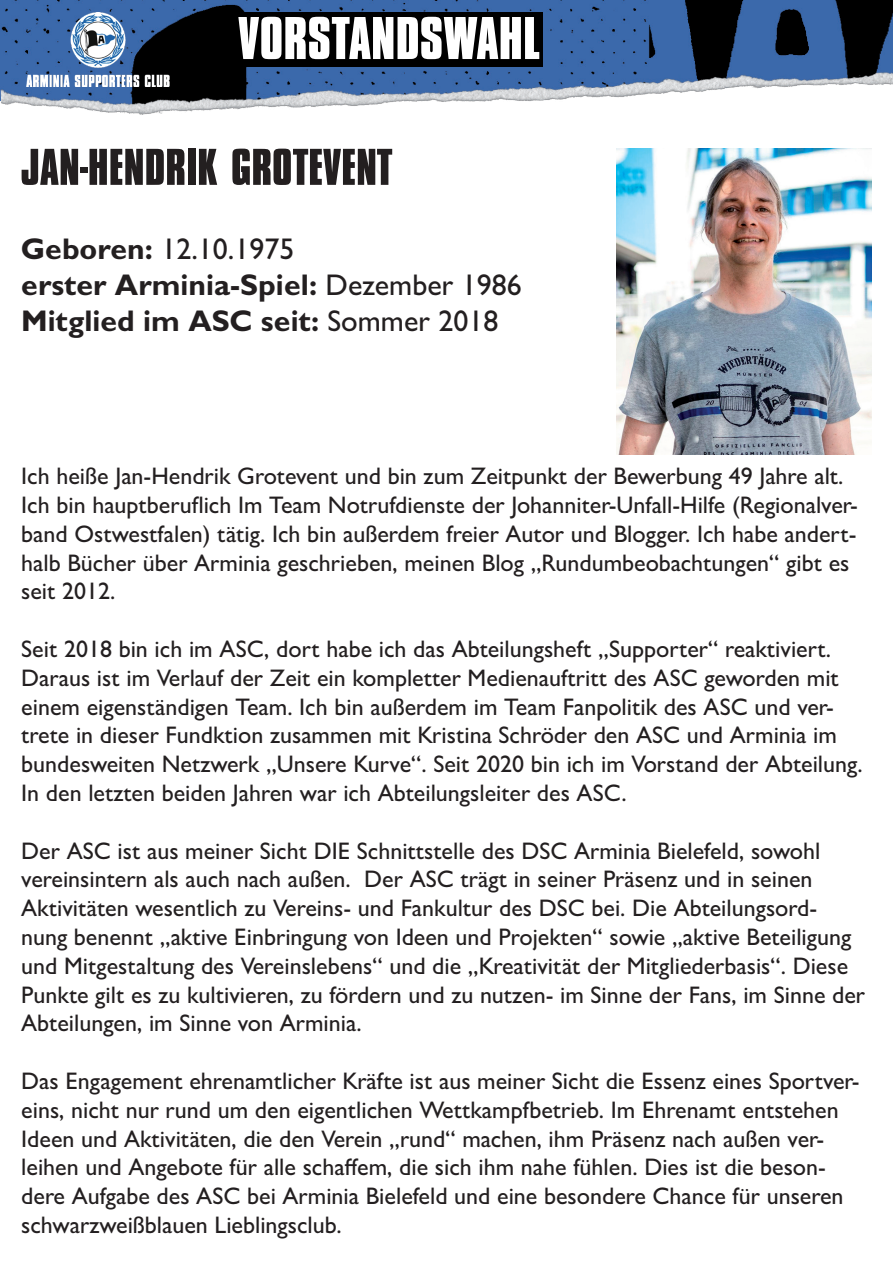
<style>
.page{position:relative;width:893px;height:1263px;background:#fff}
.page>*{position:absolute;margin:0;border:0;box-sizing:border-box;transform-origin:0 0}
.t1{font:700 63px "Compacta DOT";color:#fff}
.t2{font:700 54px "Compacta DOT";color:#231f20}
.t3{font:700 30px/36px "Gill Sans MT Pro";color:#231f20}
.t4{font:500 24px/28.8px "Gill Sans MT Pro";color:#231f20}
.s1{font-weight:500}
</style>
<div class="page">
<img style="left:0;top:0;width:893px;height:115px">
<img style="left:13px;top:13px;width:170px;height:73px">
<img style="left:617px;top:149px;width:255px;height:306px">
<div style="left:236px;top:13px;width:307px;height:54px;background:#000"></div>
<h1 class="t1" style="left:238px;top:5px;width:303px">VORSTANDSWAHL</h1>
<h2 class="t2" style="left:21px;top:138px;width:372px">JAN-HENDRIK GROTEVENT</h2>
<p class="t3" style="left:21px;top:230px;width:502px">Geboren: <span class="s1">12.10.1975<br></span>erster Arminia-Spiel: <span class="s1">Dezember 1986<br></span>Mitglied im ASC seit: <span class="s1">Sommer 2018</span></p>
<p class="t4" style="left:21px;top:461px;width:838px">Ich heiße Jan-Hendrik Grotevent und bin zum Zeitpunkt der Bewerbung 49 Jahre alt.<br>Ich bin hauptberuflich Im Team Notrufdienste der Johanniter-Unfall-Hilfe (Regionalver&shy;band Ostwestfalen) tätig. Ich bin außerdem freier Autor und Blogger. Ich habe andert&shy;halb Bücher über Arminia geschrieben, meinen Blog „Rundumbeobachtungen“ gibt es seit 2012.</p>
<p class="t4" style="left:21px;top:634px;width:843px">Seit 2018 bin ich im ASC, dort habe ich das Abteilungsheft „Supporter“ reaktiviert.<br>Daraus ist im Verlauf der Zeit ein kompletter Medienauftritt des ASC geworden mit einem eigenständigen Team. Ich bin außerdem im Team Fanpolitik des ASC und ver&shy;trete in dieser Fundktion zusammen mit Kristina Schröder den ASC und Arminia im bundesweiten Netzwerk „Unsere Kurve“. Seit 2020 bin ich im Vorstand der Abteilung.<br>In den letzten beiden Jahren war ich Abteilungsleiter des ASC.</p>
<p class="t4" style="left:21px;top:836px;width:845px">Der ASC ist aus meiner Sicht DIE Schnittstelle des DSC Arminia Bielefeld, sowohl vereinsintern als auch nach außen. Der ASC trägt in seiner Präsenz und in seinen Aktivitäten wesentlich zu Vereins- und Fankultur des DSC bei. Die Abteilungsord&shy;nung benennt „aktive Einbringung von Ideen und Projekten“ sowie „aktive Beteiligung und Mitgestaltung des Vereinslebens“ und die „Kreativität der Mitgliederbasis“. Diese Punkte gilt es zu kultivieren, zu fördern und zu nutzen- im Sinne der Fans, im Sinne der Abteilungen, im Sinne von Arminia.</p>
<p class="t4" style="left:21px;top:1066px;width:840px">Das Engagement ehrenamtlicher Kräfte ist aus meiner Sicht die Essenz eines Sportver&shy;eins, nicht nur rund um den eigentlichen Wettkampfbetrieb. Im Ehrenamt entstehen Ideen und Aktivitäten, die den Verein „rund“ machen, ihm Präsenz nach außen ver&shy;leihen und Angebote für alle schaffem, die sich ihm nahe fühlen. Dies ist die beson&shy;dere Aufgabe des ASC bei Arminia Bielefeld und eine besondere Chance für unseren schwarzweißblauen Lieblingsclub.</p>
</div>
